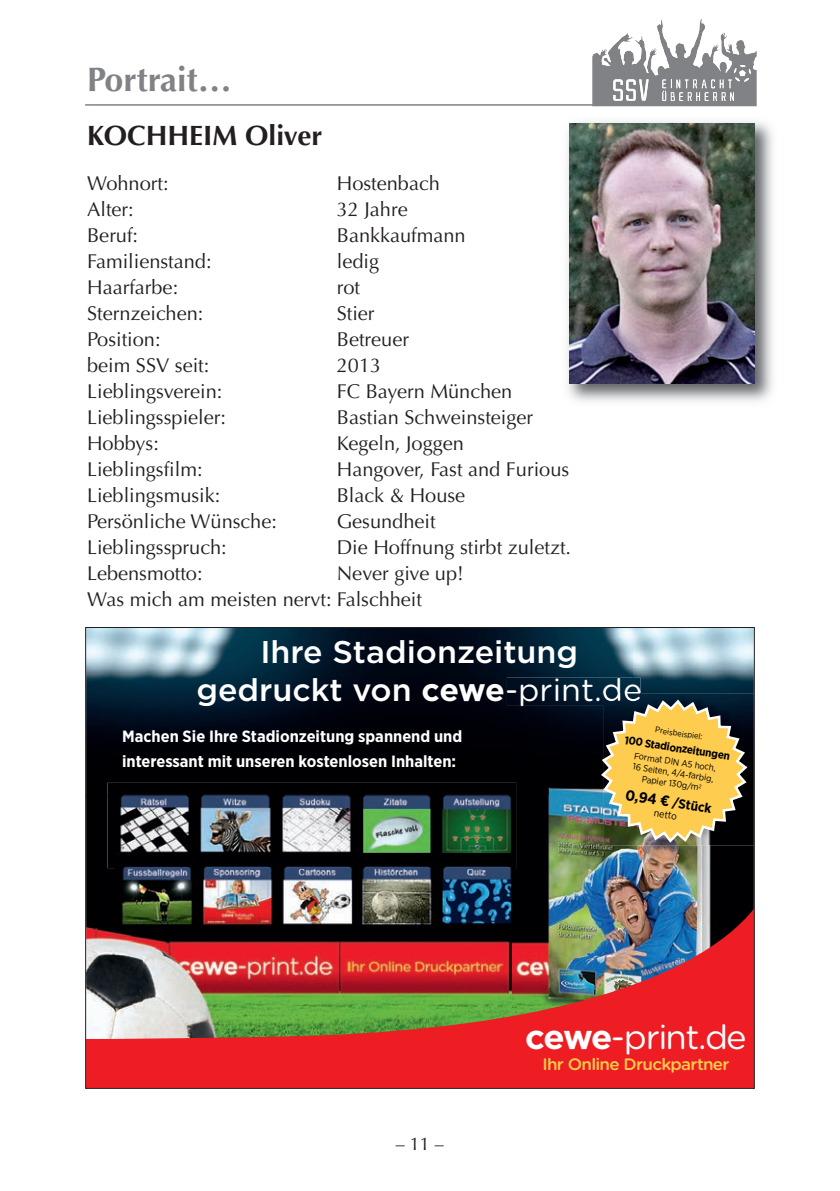
<style>
.page{position:relative;width:840px;height:1191px;background:#fff}
.page>*{position:absolute;margin:0;border:0;box-sizing:border-box;transform-origin:0 0}
.t1{font:700 34px "Optima";color:#808285}
.t2{font:33.8px "Gotham Rounded";letter-spacing:-.045em;color:#fff}
.t3{font:500 31.4px/37.6px "Gotham";color:#fff;text-align:center}
.t4{font:700 28px "Optima";color:#231f20}
.t5{font:20px/26px "Optima";color:#231f20}
.t6{font:18px "Optima";color:#231f20}
.t7{font:500 16.6px "Gotham Rounded";letter-spacing:-.04em;color:#fecc4d}
.t8{font:700 16.2px/25px "Gotham Narrow";color:#fff}
.t9{font:700 13.2px "Gotham Narrow";color:#000}
.t10{font:700 11.2px "Gotham Narrow";color:#000}
.t11{font:10px "Gotham Narrow";color:#000}
.t12{font:9.2px/11px "Gotham Narrow";color:#000;text-align:center}
.t13{font:8.2px "Gotham Narrow";color:#000}
.s1{font-weight:700}
.s2{font-family:"Gotham Rounded";font-weight:400}
.s3{font-size:15px}
.s4{font-family:"Gotham";font-weight:700}
</style>
<div class="page">
<img style="left:87px;top:629px;width:545px;height:166px">
<img style="left:632px;top:629px;width:120px;height:64px">
<div style="left:87px;top:795px;width:28px;height:86px;background:#000002"></div>
<img style="left:514px;top:795px;width:238px;height:86px">
<img style="left:506px;top:677px;width:134px;height:29px">
<img style="left:87px;top:881px;width:665px;height:206px">
<img style="left:107px;top:783px;width:409px;height:85px">
<img style="left:115px;top:853px;width:399px;height:76px">
<img style="left:602px;top:693px;width:150px;height:152px">
<img style="left:602px;top:693px;width:38px;height:4px">
<svg style="left:598px;top:697px;width:151px;height:147px;background:#b1984f"></svg>
<img style="left:567px;top:121px;width:206px;height:281px">
<img style="left:569px;top:124px;width:185px;height:259px">
<svg style="left:592px;top:20px;width:164px;height:87px"></svg>
<hr style="left:85px;top:104px;width:669px;height:2px;background:#808285">
<h1 class="t1" style="left:87px;top:66px;width:146px">Portrait…</h1>
<h3 class="t4" style="left:87px;top:124px;width:236px">KOCHHEIM Oliver</h3>
<p class="t5" style="left:87px;top:172px;width:83px">Wohnort:</p>
<p class="t5" style="left:336px;top:172px;width:104px">Hostenbach</p>
<p class="t5" style="left:87px;top:198px;width:48px">Alter:</p>
<p class="t5" style="left:336px;top:198px;width:72px">32 Jahre</p>
<p class="t5" style="left:87px;top:224px;width:53px">Beruf:</p>
<p class="t5" style="left:336px;top:224px;width:130px">Bankkaufmann</p>
<p class="t5" style="left:87px;top:250px;width:126px">Familienstand:</p>
<p class="t5" style="left:336px;top:250px;width:44px">ledig</p>
<p class="t5" style="left:87px;top:276px;width:93px">Haarfarbe:</p>
<p class="t5" style="left:336px;top:276px;width:25px">rot</p>
<p class="t5" style="left:87px;top:302px;width:118px">Sternzeichen:</p>
<p class="t5" style="left:336px;top:302px;width:39px">Stier</p>
<p class="t5" style="left:87px;top:328px;width:75px">Position:</p>
<p class="t5" style="left:336px;top:328px;width:74px">Betreuer</p>
<p class="t5" style="left:87px;top:354px;width:124px">beim SSV seit:</p>
<p class="t5" style="left:336px;top:354px;width:46px">2013</p>
<p class="t5" style="left:87px;top:380px;width:137px">Lieblingsverein:</p>
<p class="t5" style="left:336px;top:380px;width:177px">FC Bayern München</p>
<p class="t5" style="left:87px;top:406px;width:140px">Lieblingsspieler:</p>
<p class="t5" style="left:336px;top:406px;width:198px">Bastian Schweinsteiger</p>
<p class="t5" style="left:87px;top:432px;width:73px">Hobbys:</p>
<p class="t5" style="left:336px;top:432px;width:128px">Kegeln, Joggen</p>
<p class="t5" style="left:87px;top:458px;width:117px">Lieblingsfilm:</p>
<p class="t5" style="left:336px;top:458px;width:234px">Hangover, Fast and Furious</p>
<p class="t5" style="left:87px;top:484px;width:135px">Lieblingsmusik:</p>
<p class="t5" style="left:336px;top:484px;width:130px">Black &amp; House</p>
<p class="t5" style="left:87px;top:510px;width:191px">Persönliche Wünsche:</p>
<p class="t5" style="left:336px;top:510px;width:100px">Gesundheit</p>
<p class="t5" style="left:87px;top:536px;width:141px">Lieblingsspruch:</p>
<p class="t5" style="left:336px;top:536px;width:236px">Die Hoffnung stirbt zuletzt.</p>
<p class="t5" style="left:87px;top:562px;width:117px">Lebensmotto:</p>
<p class="t5" style="left:87px;top:562px;width:378px;text-indent:249px">Never give up!<br>Was mich am meisten nervt: Falschheit</p>
<h3 class="t3" style="left:196px;top:636px;width:447px">Ihre Stadionzeitung gedruckt von <span class="s1">cewe</span><span class="s2">-print.de</span></h3>
<p class="t8" style="left:122px;top:723px;width:341px">Machen Sie Ihre Stadionzeitung spannend und interessant mit unseren kostenlosen Inhalten:</p>
<p class="t13" style="left:655px;top:726px;width:49px;rotate:9deg">Preisbeispiel:</p>
<p class="t10" style="left:625px;top:732px;width:108px;rotate:9deg">100 Stadionzeitungen</p>
<p class="t12" style="left:634px;top:750px;width:84px;rotate:9deg">Format DIN A5 hoch,<br>16 Seiten, 4/4-farbig,<br>Papier 130g/m<sup>2</sup></p>
<p class="t9" style="left:626px;top:786px;width:89px;rotate:9deg"><span class="s3">0,94 €</span> /Stück</p>
<p class="t11" style="left:654px;top:809px;width:25px;rotate:9deg">netto</p>
<p class="t6" style="left:396px;top:1136px;width:49px">– 11 –</p>
<h2 class="t2" style="left:525px;top:1025px;width:223px"><span class="s4">cewe</span>-print.de</h2>
<p class="t7" style="left:542px;top:1058px;width:188px">Ihr Online Druckpartner</p>
</div>
